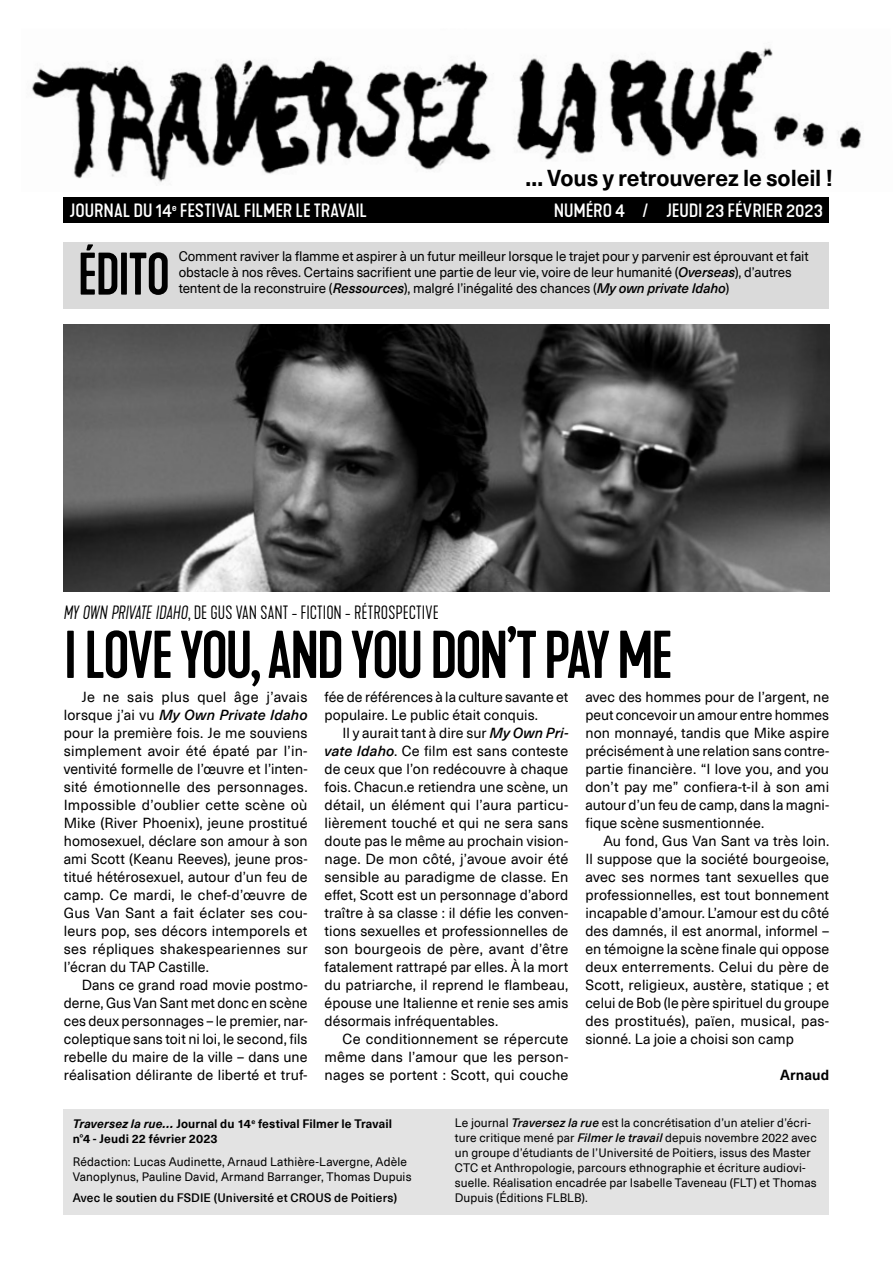
<style>
.page{position:relative;width:893px;height:1263px;background:#fff}
.page>*{position:absolute;margin:0;border:0;box-sizing:border-box;transform-origin:0 0}
.t1{font:500 63px "Kapra Neue";letter-spacing:-.04em;color:#000}
.t2{font:500 55.95px "Kapra Neue";letter-spacing:-.025em;color:#000}
.t3{font:700 22.5px "Neue Haas Unica Pro";letter-spacing:-.005em;color:#000}
.t4{font:500 expanded 18px "Kapra Neue";color:#fff}
.t5{font:300 18px "Kapra Neue";letter-spacing:.005em;color:#000}
.t6{font:14.25px/18px "Neue Haas Unica Pro";letter-spacing:.005em;color:#000;text-align:justify}
.t7{font:700 14.25px "Neue Haas Unica Pro";letter-spacing:.01em;color:#000}
.t8{font:13.5px/16.2px "Neue Haas Unica Pro";letter-spacing:-.005em;color:#000}
.t9{font:12px/15px "Neue Haas Unica Pro";letter-spacing:.01em;color:#000}
.t10{font:700 12px/15px "Neue Haas Unica Pro";letter-spacing:.01em;color:#000}
.t11{font:500 12px "Neue Haas Unica Pro";letter-spacing:.01em;color:#000}
.s1{font-weight:500;font-style:italic}
.s2{font-style:italic}
</style>
<div class="page">
<div style="left:64px;top:1109px;width:765px;height:106px;background:#e3e3e3"></div>
<img style="left:31px;top:47px;width:830px;height:135px">
<div style="left:64px;top:197px;width:765px;height:26px;background:#000"></div>
<div style="left:64px;top:242px;width:765px;height:66px;background:#dadada"></div>
<img style="left:64px;top:324px;width:765px;height:267px">
<h3 class="t3" style="left:525px;top:164px;width:309px">... Vous y retrouverez le soleil !</h3>
<p class="t4" style="left:70px;top:199px;width:299px">JOURNAL DU 14<sup>e</sup> FESTIVAL FILMER LE TRAVAIL</p>
<p class="t4" style="left:554px;top:199px;width:271px">NUMÉRO 4 / JEUDI 23 FÉVRIER 2023</p>
<p class="t8" style="left:179px;top:248px;width:632px">Comment raviver la flamme et aspirer à un futur meilleur lorsque le trajet pour y parvenir est éprouvant et fait obstacle à nos rêves. Certains sacrifient une partie de leur vie, voire de leur humanité (<span class="s1">Overseas</span>), d’autres</p>
<h2 class="t2" style="left:78px;top:240px;width:94px">ÉDITO</h2>
<p class="t8" style="left:179px;top:280px;width:552px">tentent de la reconstruire (<span class="s1">Ressources</span>), malgré l’inégalité des chances (<span class="s1">My own private Idaho</span>)</p>
<p class="t5" style="left:64px;top:602px;width:377px"><span class="s2">MY OWN PRIVATE IDAHO</span>, DE GUS VAN SANT - FICTION - RÉTROSPECTIVE</p>
<h1 class="t1" style="left:64px;top:617px;width:611px">I LOVE YOU, AND YOU DON’T PAY ME</h1>
<p class="t6" style="left:64px;top:688px;width:245px;text-indent:18px">Je ne sais plus quel âge j’avais lorsque j’ai vu <span class="s1">My Own Private Idaho </span>pour la première fois. Je me souviens simplement avoir été épaté par l’in&shy;ventivité formelle de l’œuvre et l’inten&shy;sité émotionnelle des personnages.<br>Impossible d’oublier cette scène où Mike (River Phoenix), jeune prostitué homosexuel, déclare son amour à son ami Scott (Keanu Reeves), jeune pros&shy;titué hétérosexuel, autour d’un feu de camp. Ce mardi, le chef-d’œuvre de Gus Van Sant a fait éclater ses cou&shy;leurs pop, ses décors intemporels et ses répliques shakespeariennes sur l’écran du TAP Castille.</p>
<p class="t6" style="left:64px;top:976px;width:245px;text-indent:18px">Dans ce grand road movie postmo&shy;derne, Gus Van Sant met donc en scène ces deux personnages – le premier, nar&shy;coleptique sans toit ni loi, le second, fils rebelle du maire de la ville – dans une réalisation délirante de liberté et truf-</p>
<p class="t6" style="left:325px;top:688px;width:245px">fée de références à la culture savante et populaire. Le public était conquis.</p>
<p class="t6" style="left:325px;top:724px;width:245px;text-indent:18px">Il y aurait tant à dire sur <span class="s1">My Own Pri&shy;vate Idaho</span>. Ce film est sans conteste de ceux que l’on redécouvre à chaque fois. Chacun.e retiendra une scène, un détail, un élément qui l’aura particu&shy;lièrement touché et qui ne sera sans doute pas le même au prochain vision&shy;nage. De mon côté, j’avoue avoir été sensible au paradigme de classe. En effet, Scott est un personnage d’abord traître à sa classe : il défie les conven&shy;tions sexuelles et professionnelles de son bourgeois de père, avant d’être fatalement rattrapé par elles. À la mort du patriarche, il reprend le flambeau, épouse une Italienne et renie ses amis désormais infréquentables.</p>
<p class="t6" style="left:325px;top:1030px;width:245px;text-indent:18px">Ce conditionnement se répercute même dans l’amour que les person&shy;nages se portent : Scott, qui couche</p>
<p class="t6" style="left:585px;top:688px;width:245px">avec des hommes pour de l’argent, ne peut concevoir un amour entre hommes non monnayé, tandis que Mike aspire précisément à une relation sans contre&shy;partie financière. “I love you, and you don’t pay me” confiera-t-il à son ami autour d’un feu de camp, dans la magni&shy;fique scène susmentionnée.</p>
<p class="t6" style="left:585px;top:832px;width:245px;text-indent:18px">Au fond, Gus Van Sant va très loin.<br>Il suppose que la société bourgeoise, avec ses normes tant sexuelles que professionnelles, est tout bonnement incapable d’amour. L’amour est du côté des damnés, il est anormal, informel – en témoigne la scène finale qui oppose deux enterrements. Celui du père de Scott, religieux, austère, statique ; et celui de Bob (le père spirituel du groupe des prostitués), païen, musical, pas&shy;sionné. La joie a choisi son camp</p>
<p class="t7" style="left:780px;top:1066px;width:50px">Arnaud</p>
<p class="t10" style="left:73px;top:1116px;width:321px"><span class="s2">Traversez la rue…</span> Journal du 14<sup>e</sup> festival Filmer le Travail n°4 - Jeudi 22 février 2023</p>
<p class="t9" style="left:73px;top:1154px;width:340px">Rédaction: Lucas Audinette, Arnaud Lathière-Lavergne, Adèle<br>Vanoplynus, Pauline David, Armand Barranger, Thomas Dupuis</p>
<p class="t11" style="left:73px;top:1190px;width:326px">Avec le soutien du FSDIE (Université et CROUS de Poitiers)</p>
<p class="t9" style="left:455px;top:1115px;width:363px">Le journal <span class="s1">Traversez la rue</span> est la concrétisation d’un atelier d’écri&shy;ture critique mené par <span class="s1">Filmer le travail</span> depuis novembre 2022 avec un groupe d’étudiants de l’Université de Poitiers, issus des Master CTC et Anthropologie, parcours ethnographie et écriture audiovi&shy;suelle. Réalisation encadrée par Isabelle Taveneau (FLT) et Thomas Dupuis (Éditions FLBLB).</p>
</div>
